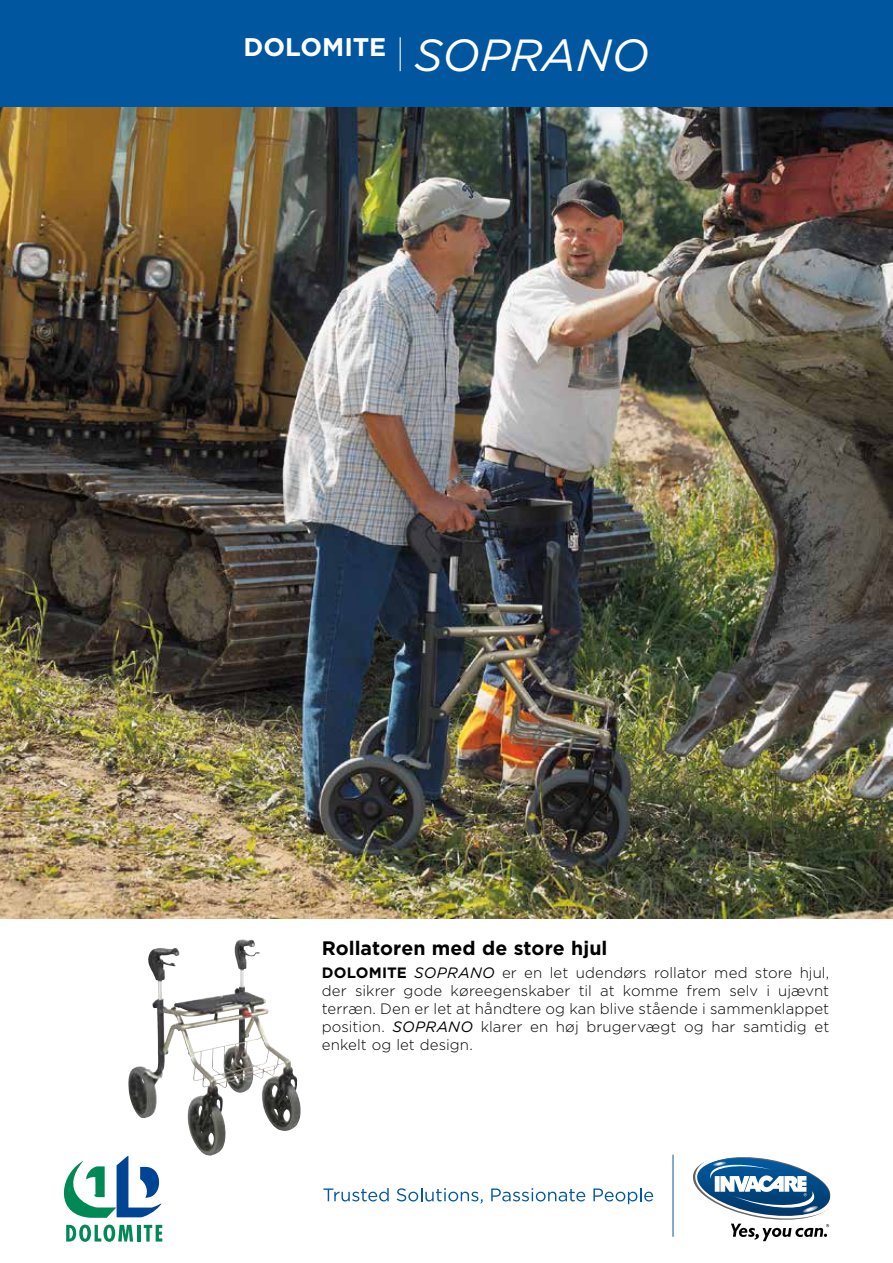
<style>
.page{position:relative;width:893px;height:1263px;background:#fff}
.page>*{position:absolute;margin:0;border:0;box-sizing:border-box;transform-origin:0 0}
.t1{font:700 25.5px "Gotham";color:#fff}
.t2{font:700 19.5px "Gotham";color:#000}
.t3{font:300 15px/18px "Gotham";letter-spacing:.005em;color:#000;text-align:justify}
.s1{font-weight:400;font-style:italic;font-size:45px}
.s2{font-weight:700}
.s3{font-weight:400;font-style:italic}
</style>
<div class="page">
<img style="left:160px;top:939px;width:82px;height:70px">
<hr style="left:673px;top:1155px;width:1px;height:82px;background:#00569f">
<svg style="left:323px;top:1188px;width:66px;height:13px"></svg>
<svg style="left:397px;top:1188px;width:86px;height:15px"></svg>
<svg style="left:491px;top:1188px;width:94px;height:13px"></svg>
<svg style="left:593px;top:1188px;width:60px;height:16px"></svg>
<svg style="left:693px;top:1157px;width:138px;height:84px"></svg>
<img style="left:0;top:107px;width:893px;height:811px">
<div style="left:0;top:0;width:893px;height:106px;background:#00569f"></div>
<hr style="left:400px;top:37px;width:1px;height:34px;background:#fff">
<svg style="left:63px;top:1156px;width:99px;height:62px"></svg>
<svg style="left:66px;top:1224px;width:67px;height:18px"></svg>
<hr style="left:137px;top:1225px;width:3px;height:16px;background:#085">
<svg style="left:144px;top:1225px;width:18px;height:16px"></svg>
<h1 class="t1" style="left:244px;top:30px;width:407px">DOLOMITE <span class="s1">SOPRANO</span></h1>
<h2 class="t2" style="left:322px;top:935px;width:287px">Rollatoren med de store hjul</h2>
<p class="t3" style="left:322px;top:963px;width:509px"><span class="s2">DOLOMITE</span> <span class="s3">SOPRANO</span> er en let udendørs rollator med store hjul, der sikrer gode køreegenskaber til at komme frem selv i ujævnt terræn. Den er let at håndtere og kan blive stående i sammenklappet position. <span class="s3">SOPRANO</span> klarer en høj brugervægt og har samtidig et enkelt og let design.</p>
</div>
